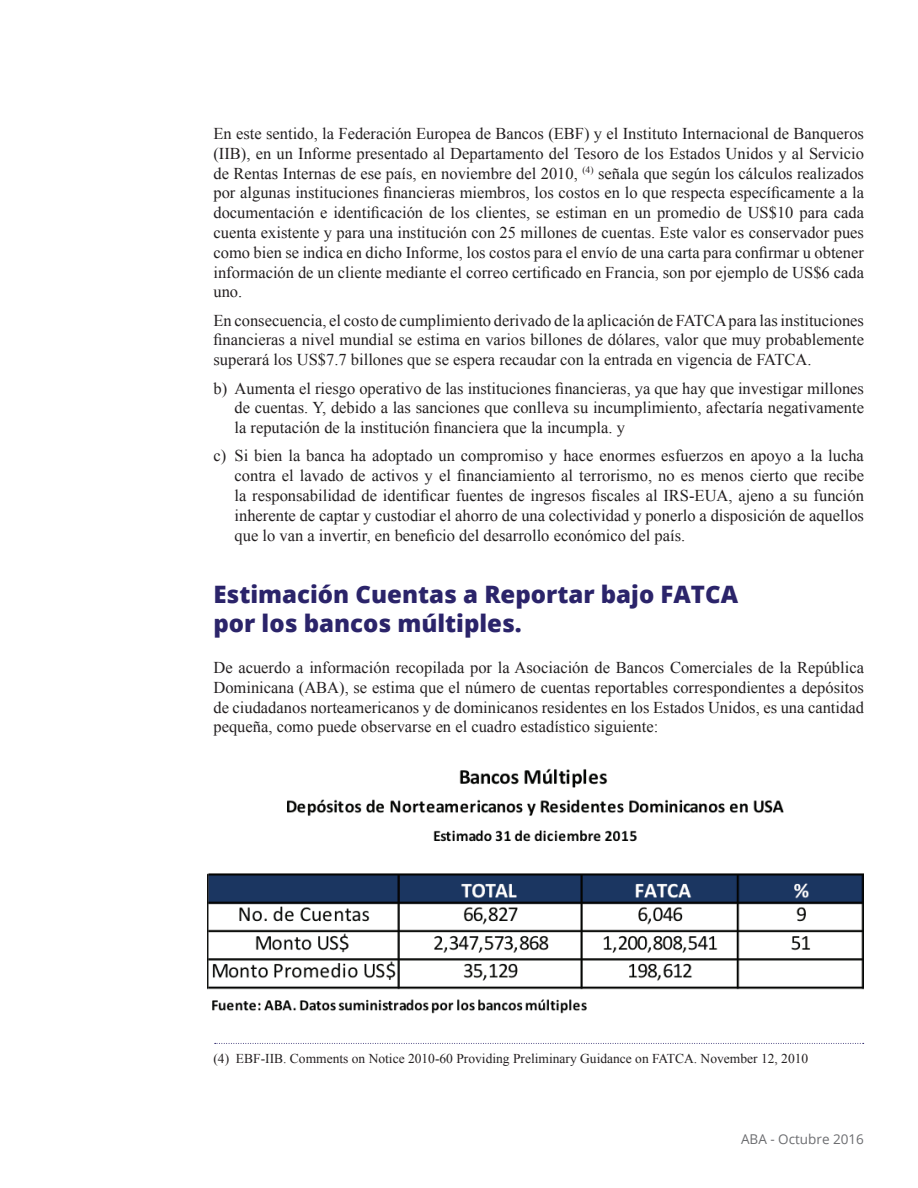
<style>
.page{position:relative;width:918px;height:1188px;background:#fff}
.page>*{position:absolute;margin:0;border:0;box-sizing:border-box;transform-origin:0 0}
.t1{font:800 24px/28.8px "Open Sans";color:#2b246a}
.t2{font:16.5px/19.8px "Times New Roman";color:#231f20;text-align:justify}
.t3{font:13.5px "Times New Roman";color:#231f20}
.t4{font:13.5px "Open Sans";color:#6c6d70}
</style>
<div class="page">
<img style="left:207px;top:768px;width:657px;height:246px">
<svg style="left:215px;top:1043px;width:649px;height:1px"></svg>
<p class="t2" style="left:213px;top:123px;width:652px">En este sentido, la Federación Europea de Bancos (EBF) y el Instituto Internacional de Banqueros (IIB), en un Informe presentado al Departamento del Tesoro de los Estados Unidos y al Servicio de Rentas Internas de ese país, en noviembre del 2010, <sup>(4)</sup> señala que según los cálculos realizados por algunas instituciones financieras miembros, los costos en lo que respecta específicamente a la documentación e identificación de los clientes, se estiman en un promedio de US$10 para cada cuenta existente y para una institución con 25 millones de cuentas. Este valor es conservador pues como bien se indica en dicho Informe, los costos para el envío de una carta para confirmar u obtener información de un cliente mediante el correo certificado en Francia, son por ejemplo de US$6 cada uno.</p>
<p class="t2" style="left:213px;top:310px;width:652px">En consecuencia, el costo de cumplimiento derivado de la aplicación de FATCA para las instituciones financieras a nivel mundial se estima en varios billones de dólares, valor que muy probablemente superará los US$7.7 billones que se espera recaudar con la entrada en vigencia de FATCA.</p>
<p class="t2" style="left:235px;top:378px;width:631px;text-indent:-21px">b) Aumenta el riesgo operativo de las instituciones financieras, ya que hay que investigar millones de cuentas. Y, debido a las sanciones que conlleva su incumplimiento, afectaría negativamente la reputación de la institución financiera que la incumpla. y</p>
<p class="t2" style="left:235px;top:446px;width:631px;text-indent:-21px">c) Si bien la banca ha adoptado un compromiso y hace enormes esfuerzos en apoyo a la lucha contra el lavado de activos y el financiamiento al terrorismo, no es menos cierto que recibe la responsabilidad de identificar fuentes de ingresos fiscales al IRS-EUA, ajeno a su función inherente de captar y custodiar el ahorro de una colectividad y ponerlo a disposición de aquellos que lo van a invertir, en beneficio del desarrollo económico del país.</p>
<h1 class="t1" style="left:213px;top:579px;width:526px">Estimación Cuentas a Reportar bajo FATCA por los bancos múltiples.</h1>
<p class="t2" style="left:213px;top:657px;width:652px">De acuerdo a información recopilada por la Asociación de Bancos Comerciales de la República Dominicana (ABA), se estima que el número de cuentas reportables correspondientes a depósitos de ciudadanos norteamericanos y de dominicanos residentes en los Estados Unidos, es una cantidad pequeña, como puede observarse en el cuadro estadístico siguiente:</p>
<p class="t3" style="left:213px;top:1050px;width:596px">(4) EBF-IIB. Comments on Notice 2010-60 Providing Preliminary Guidance on FATCA. November 12, 2010</p>
<p class="t4" style="left:741px;top:1130px;width:124px">ABA - Octubre 2016</p>
</div>
